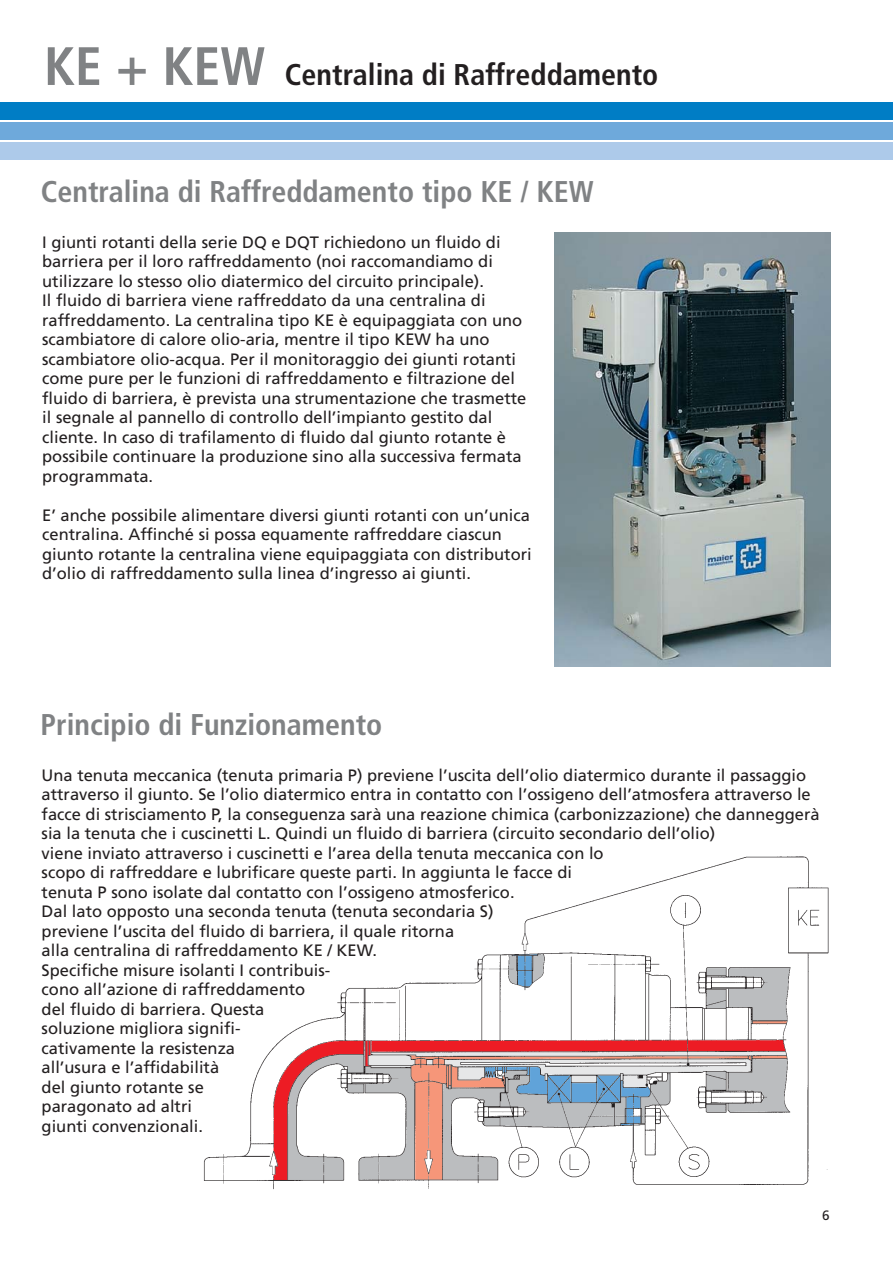
<style>
.page{position:relative;width:893px;height:1263px;background:#fff}
.page>*{position:absolute;margin:0;border:0;box-sizing:border-box;transform-origin:0 0}
.t1{font:700 condensed 30px "Frutiger";color:#808284}
.t2{font:700 condensed 30px "Frutiger";color:#231f20}
.t3{font:16.5px/19.5px "Frutiger";color:#231f20}
.t4{font:13.5px "Frutiger";color:#231f20}
.s1{font-size:54px;color:#808284}
</style>
<div class="page">
<div style="left:0;top:102px;width:892px;height:18px;background:#007dc5"></div>
<div style="left:0;top:122px;width:892px;height:18px;background:#6ea9db"></div>
<div style="left:0;top:142px;width:892px;height:18px;background:#adcaea"></div>
<img style="left:203px;top:856px;width:626px;height:334px">
<img style="left:554px;top:233px;width:277px;height:434px">
<h1 class="t2" style="left:44px;top:62px;width:616px"><span class="s1">KE + KEW</span> Centralina di Raffreddamento</h1>
<h1 class="t1" style="left:41px;top:179px;width:554px">Centralina di Raffreddamento tipo KE / KEW</h1>
<p class="t3" style="left:42px;top:234px;width:486px">I giunti rotanti della serie DQ e DQT richiedono un fluido di barriera per il loro raffreddamento (noi raccomandiamo di utilizzare lo stesso olio diatermico del circuito principale).<br>Il fluido di barriera viene raffreddato da una centralina di raffreddamento. La centralina tipo KE è equipaggiata con uno scambiatore di calore olio-aria, mentre il tipo KEW ha uno scambiatore olio-acqua. Per il monitoraggio dei giunti rotanti come pure per le funzioni di raffreddamento e filtrazione del fluido di barriera, è prevista una strumentazione che trasmette il segnale al pannello di controllo dell’impianto gestito dal cliente. In caso di trafilamento di fluido dal giunto rotante è possibile continuare la produzione sino alla successiva fermata programmata.</p>
<p class="t3" style="left:42px;top:507px;width:491px">E’ anche possibile alimentare diversi giunti rotanti con un’unica centralina. Affinché si possa equamente raffreddare ciascun giunto rotante la centralina viene equipaggiata con distributori d’olio di raffreddamento sulla linea d’ingresso ai giunti.</p>
<h1 class="t1" style="left:41px;top:713px;width:343px">Principio di Funzionamento</h1>
<p class="t3" style="left:42px;top:767px;width:779px">Una tenuta meccanica (tenuta primaria P) previene l’uscita dell’olio diatermico durante il passaggio attraverso il giunto. Se l’olio diatermico entra in contatto con l’ossigeno dell’atmosfera attraverso le facce di strisciamento P, la conseguenza sarà una reazione chimica (carbonizzazione) che danneggerà sia la tenuta che i cuscinetti L. Quindi un fluido di barriera (circuito secondario dell’olio)<br>viene inviato attraverso i cuscinetti e l’area della tenuta meccanica con lo<br>scopo di raffreddare e lubrificare queste parti. In aggiunta le facce di<br>tenuta P sono isolate dal contatto con l’ossigeno atmosferico.<br>Dal lato opposto una seconda tenuta (tenuta secondaria S)<br>previene l’uscita del fluido di barriera, il quale ritorna<br>alla centralina di raffreddamento KE / KEW.<br>Specifiche misure isolanti I contribuis-<br>cono all’azione di raffreddamento<br>del fluido di barriera. Questa<br>soluzione migliora signifi-<br>cativamente la resistenza<br>all’usura e l’affidabilità<br>del giunto rotante se<br>paragonato ad altri<br>giunti convenzionali.</p>
<p class="t4" style="left:822px;top:1210px;width:9px">6</p>
</div>
